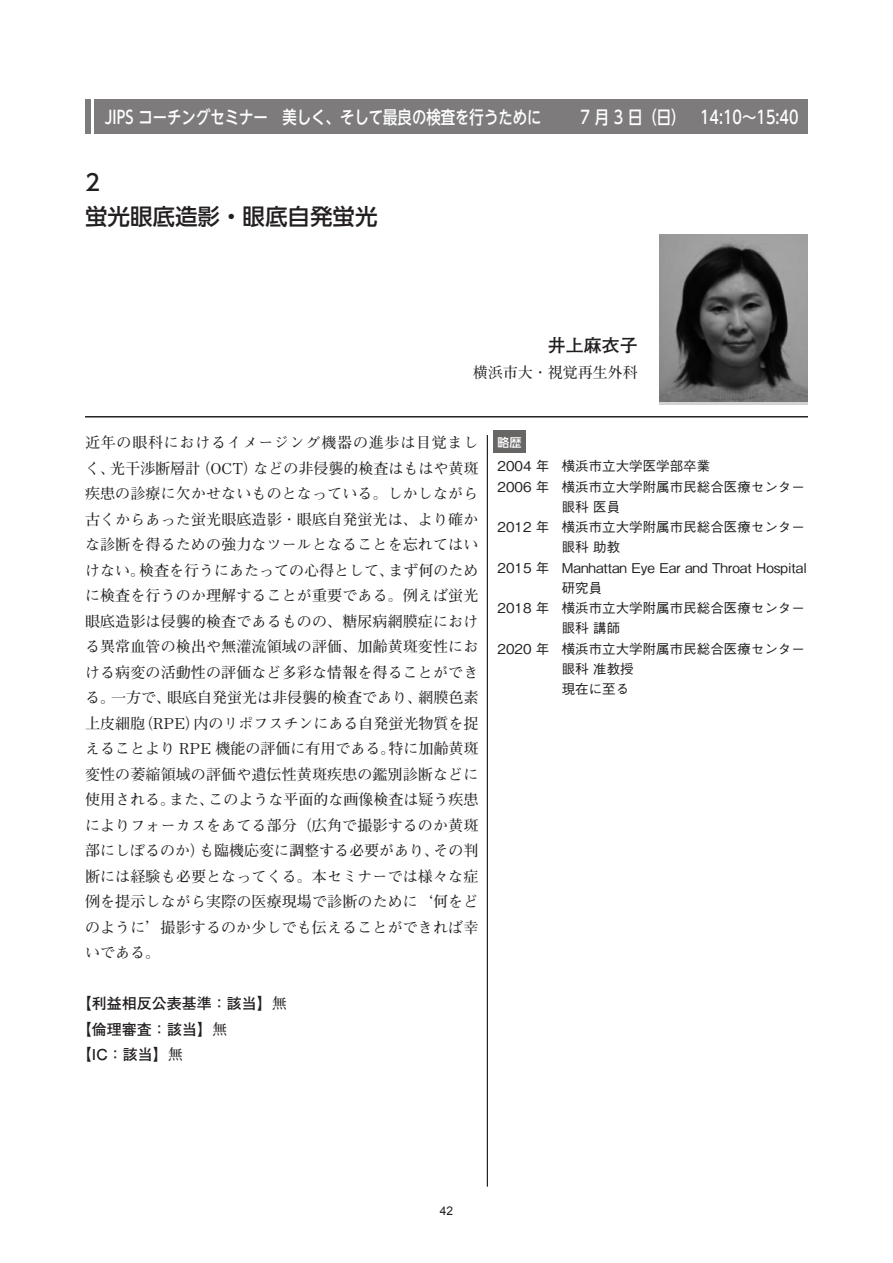
<style>
.page{position:relative;width:893px;height:1263px;background:#fff}
.page>*{position:absolute;margin:0;border:0;box-sizing:border-box;transform-origin:0 0}
.t1{font:500 22.5px "UD Shin Go Pro";color:#231f20}
.t2{font:500 18px "UD Shin Go NT Pro";color:#fff;scale:.8 1}
.t3{font:700 18px "Futo Go B101 Pro";color:#231f20}
.t4{font:700 15px/25.5px "Futo Min A101 Pro";letter-spacing:.01em;color:#231f20;text-align:justify}
.t5{font:700 15px "Futo Go B101 Pro";color:#231f20}
.t6{font:500 13.5px "Gothic BBB Pro";color:#231f20}
.t7{font:12px "Arial";color:#231f20}
.t8{font:500 12px "UD Shin Go Pro";color:#fff}
.s1{font-family:"Futo Min A101 Pro"}
</style>
<div class="page">
<div style="left:85px;top:100px;width:6px;height:34px;background:#7d7b7b"></div>
<div style="left:94px;top:100px;width:714px;height:34px;background:#7d7b7b"></div>
<div style="left:493px;top:431px;width:33px;height:22px;background:#686565"></div>
<hr style="left:85px;top:416px;width:723px;height:1px;background:#231f20">
<hr style="left:487px;top:435px;width:1px;height:751px;background:#231f20">
<img style="left:659px;top:234px;width:149px;height:167px">
<p class="t2" style="left:105px;top:110px;width:547px">JIPS コーチングセミナー　美しく、そして最良の検査を行うために</p>
<p class="t2" style="left:580px;top:110px;width:274px">7 月 3 日（日）　14:10～15:40</p>
<p class="t1" style="left:85px;top:174px;width:16px">2</p>
<p class="t1" style="left:85px;top:208px;width:294px">蛍光眼底造影・眼底自発蛍光</p>
<p class="t3" style="left:548px;top:339px;width:91px">井上麻衣子</p>
<p class="t4" style="left:473px;top:361px;width:166px">横浜市大・視覚再生外科</p>
<p class="t4" style="left:85px;top:432px;width:395px">近年の眼科におけるイメージング機器の進歩は目覚ましく、光干渉断層計（OCT）などの非侵襲的検査はもはや黄斑疾患の診療に欠かせないものとなっている。しかしながら古くからあった蛍光眼底造影・眼底自発蛍光は、より確かな診断を得るための強力なツールとなることを忘れてはいけない。検査を行うにあたっての心得として、まず何のために検査を行うのか理解することが重要である。例えば蛍光眼底造影は侵襲的検査であるものの、糖尿病網膜症における異常血管の検出や無灌流領域の評価、加齢黄斑変性における病変の活動性の評価など多彩な情報を得ることができる。一方で、眼底自発蛍光は非侵襲的検査であり、網膜色素上皮細胞（RPE）内のリポフスチンにある自発蛍光物質を捉えることより RPE 機能の評価に有用である。特に加齢黄斑変性の萎縮領域の評価や遺伝性黄斑疾患の鑑別診断などに使用される。また、このような平面的な画像検査は疑う疾患によりフォーカスをあてる部分（広角で撮影するのか黄斑部にしぼるのか）も臨機応変に調整する必要があり、その判断には経験も必要となってくる。本セミナーでは様々な症例を提示しながら実際の医療現場で診断のために‘何をどのように’撮影するのか少しでも伝えることができれば幸いである。</p>
<p class="t5" style="left:77px;top:998px;width:212px">【利益相反公表基準：該当】<span class="s1">無</span></p>
<p class="t5" style="left:77px;top:1023px;width:152px"><span class="s1">【</span>倫理審査：該当<span class="s1">】無</span></p>
<p class="t5" style="left:77px;top:1049px;width:107px"><span class="s1">【</span>IC：該当<span class="s1">】無</span></p>
<p class="t8" style="left:497px;top:438px;width:25px">略歴</p>
<p class="t6" style="left:497px;top:461px;width:214px">2004 年 横浜市立大学医学部卒業</p>
<p class="t6" style="left:497px;top:481px;width:309px">2006 年 横浜市立大学附属市民総合医療センター</p>
<p class="t6" style="left:562px;top:502px;width:60px">眼科 医員</p>
<p class="t6" style="left:497px;top:522px;width:309px">2012 年 横浜市立大学附属市民総合医療センター</p>
<p class="t6" style="left:562px;top:542px;width:60px">眼科 助教</p>
<p class="t6" style="left:497px;top:562px;width:311px">2015 年 Manhattan Eye Ear and Throat Hospital</p>
<p class="t6" style="left:562px;top:583px;width:42px">研究員</p>
<p class="t6" style="left:497px;top:603px;width:309px">2018 年 横浜市立大学附属市民総合医療センター</p>
<p class="t6" style="left:562px;top:623px;width:60px">眼科 講師</p>
<p class="t6" style="left:497px;top:643px;width:309px">2020 年 横浜市立大学附属市民総合医療センター</p>
<p class="t6" style="left:562px;top:664px;width:73px">眼科 准教授</p>
<p class="t6" style="left:562px;top:684px;width:69px">現在に至る</p>
<p class="t7" style="left:440px;top:1204px;width:15px">42</p>
</div>
